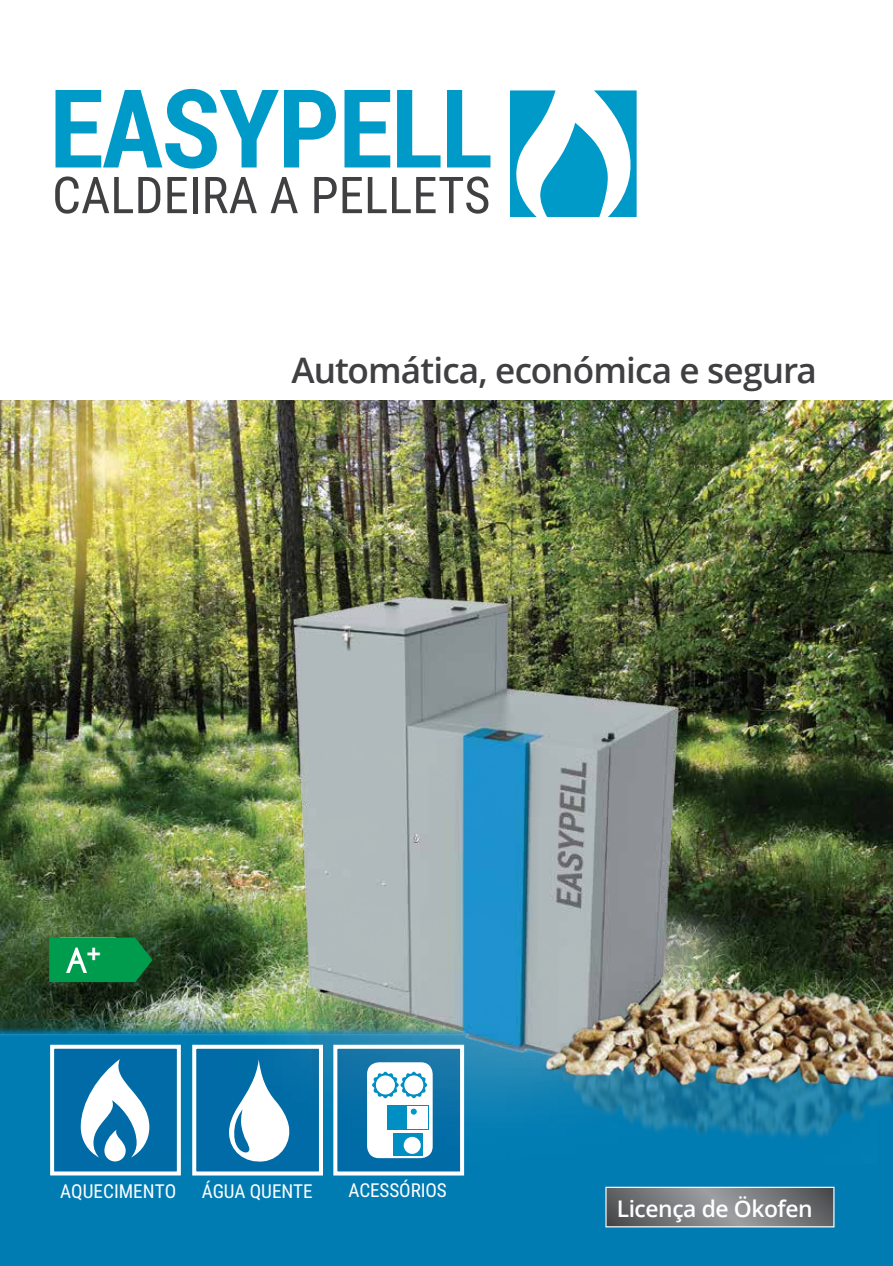
<style>
.page{position:relative;width:893px;height:1266px;background:#fff}
.page>*{position:absolute;margin:0;border:0;box-sizing:border-box;transform-origin:0 0}
.t1{font:50.85px "Roboto Condensed";color:#404042}
.t2{font:600 35.25px "Open Sans";letter-spacing:-.025em;color:#404042}
.t3{font:700 25.65px "Open Sans";color:#fff}
.t4{font:600 22.95px "Open Sans";letter-spacing:-.02em;color:#fff}
.t5{font:19.2px "Roboto Condensed";letter-spacing:-.005em;color:#fff}
</style>
<div class="page">
<img style="left:0;top:400px;width:893px;height:586px">
<div style="left:0;top:986px;width:893px;height:280px;background:#007cb3"></div>
<svg style="left:510px;top:90px;width:127px;height:127px"></svg>
<svg style="left:56px;top:89px;width:434px;height:80px"></svg>
<img style="left:68px;top:472px;width:809px;height:691px">
<div style="left:52px;top:1047px;width:127px;height:126px;background:#006ba6"></div>
<svg style="left:81px;top:1059px;width:68px;height:102px"></svg>
<div style="left:50px;top:1045px;width:131px;height:130px;border:4px solid #fff"></div>
<div style="left:194px;top:1047px;width:127px;height:126px;background:#006ba6"></div>
<svg style="left:229px;top:1059px;width:61px;height:103px"></svg>
<div style="left:192px;top:1045px;width:131px;height:130px;border:4px solid #fff"></div>
<div style="left:335px;top:1047px;width:127px;height:126px;background:linear-gradient(to bottom,#1876a7,#0069a6)"></div>
<div style="left:367px;top:1062px;width:66px;height:96px;background:#fff;border-radius:12px"></div>
<svg style="left:372px;top:1072px;width:55px;height:26px"></svg>
<div style="left:387px;top:1105px;width:42px;height:24px;background:#008fc2"></div>
<div style="left:393px;top:1134px;width:30px;height:22px;background:#008fc2"></div>
<div style="left:404px;top:1137px;width:17px;height:17px;background:#fff;border-radius:50%"></div>
<div style="left:404px;top:1075px;width:19px;height:19px;background:#fff;border-radius:50%"></div>
<div style="left:376px;top:1075px;width:19px;height:19px;background:#fff;border-radius:50%"></div>
<div style="left:407px;top:1106px;width:21px;height:22px;background:#fff"></div>
<div style="left:410px;top:1108px;width:7px;height:7px;background:#009ac9;border-radius:50%"></div>
<div style="left:410px;top:1108px;width:8px;height:7px;border:1px solid #fff;border-radius:50%"></div>
<div style="left:333px;top:1045px;width:131px;height:130px;border:4px solid #fff"></div>
<img style="left:540px;top:962px;width:353px;height:258px">
<svg style="left:607px;top:1189px;width:225px;height:36px"></svg>
<div style="left:605px;top:1187px;width:229px;height:40px;border:1px solid #fff"></div>
<svg style="left:49px;top:937px;width:104px;height:45px"></svg>
<h1 class="t1" style="left:52px;top:159px;width:440px">CALDEIRA A PELLETS</h1>
<h2 class="t2" style="left:292px;top:346px;width:527px">Automática, económica e segura</h2>
<h3 class="t3" style="left:86px;top:935px;width:16px">+</h3>
<p class="t5" style="left:60px;top:1177px;width:117px">AQUECIMENTO</p>
<p class="t5" style="left:202px;top:1177px;width:112px">ÁGUA QUENTE</p>
<p class="t5" style="left:348px;top:1177px;width:100px">ACESSÓRIOS</p>
<p class="t4" style="left:617px;top:1193px;width:197px">Licença de Ökofen</p>
</div>
